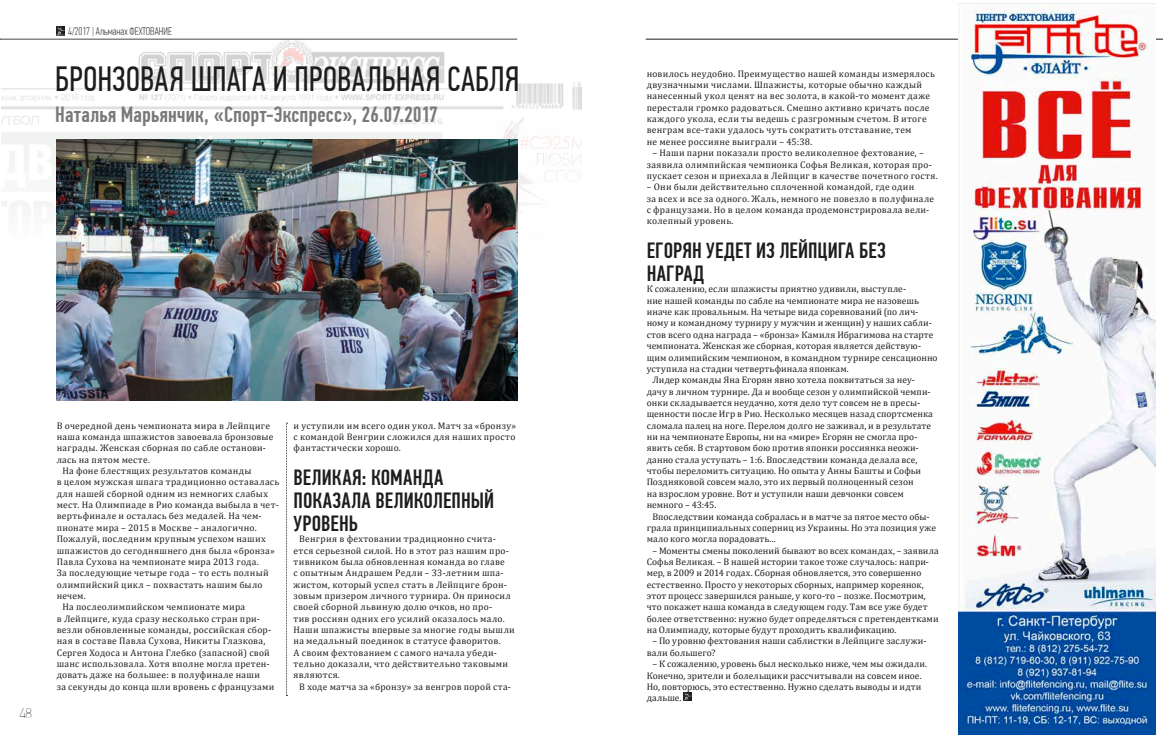
<style>
.page{position:relative;width:1163px;height:738px;background:#fff}
.page>*{position:absolute;margin:0;border:0;box-sizing:border-box;transform-origin:0 0}
.t1{font:35px "PF Din Text Comp Pro";color:#1d1d1b}
.t2{font:500 22px/22.7px "PF Din Text Comp Pro";letter-spacing:.005em;color:#1d1d1b}
.t3{font:500 22px "PF Din Text Comp Pro";letter-spacing:.01em;color:#7a7979}
.t4{font:100 14px "PF Din Text Pro";color:#1d1d1b}
.t5{font:100 11px "PF Din Text Comp Pro";color:#1d1d1b}
.t6{font:9.5px/11.3px "Cambria";letter-spacing:.02em;color:#1d1d1b}
.t7{font:9.5px "Cambria";letter-spacing:-.005em;color:#1d1d1b}
</style>
<div class="page">
<hr style="left:0;top:39px;width:517px;height:1px;background:#1d1d1b">
<hr style="left:645px;top:39px;width:517px;height:1px;background:#1d1d1b">
<svg style="left:56px;top:27px;width:8px;height:7px"></svg>
<svg style="left:683px;top:692px;width:8px;height:8px"></svg>
<img style="left:1px;top:34px;width:580px;height:286px">
<img style="left:57px;top:139px;width:460px;height:261px">
<img style="left:958px;top:4px;width:197px;height:730px">
<svg style="left:286px;top:422px;width:1px;height:273px"></svg>
<p class="t5" style="left:68px;top:24px;width:105px">4/2017 | Альманах ФЕХТОВАНИЕ</p>
<h1 class="t1" style="left:55px;top:59px;width:465px">БРОНЗОВАЯ ШПАГА И ПРОВАЛЬНАЯ САБЛЯ</h1>
<h2 class="t3" style="left:55px;top:102px;width:384px">Наталья Марьянчик, «Спорт-Экспресс», 26.07.2017</h2>
<h3 class="t4" style="left:19px;top:704px;width:14px">48</h3>
<p class="t6" style="left:57px;top:419px;width:215px">В очередной день чемпионата мира в Лейпциге</p>
<p class="t6" style="left:57px;top:430px;width:218px">наша команда шпажистов завоевала бронзовые</p>
<p class="t6" style="left:57px;top:442px;width:211px">награды. Женская сборная по сабле останови-</p>
<p class="t6" style="left:57px;top:453px;width:95px">лась на пятом месте.</p>
<p class="t6" style="left:62px;top:464px;width:191px">На фоне блестящих результатов команды</p>
<p class="t6" style="left:57px;top:476px;width:224px">в целом мужская шпага традиционно оставалась</p>
<p class="t6" style="left:57px;top:487px;width:213px">для нашей сборной одним из немногих слабых</p>
<p class="t6" style="left:57px;top:499px;width:224px">мест. На Олимпиаде в Рио команда выбыла в чет-</p>
<p class="t6" style="left:57px;top:510px;width:206px">вертьфинале и осталась без медалей. На чем-</p>
<p class="t6" style="left:57px;top:521px;width:201px">пионате мира – 2015 в Москве – аналогично.</p>
<p class="t6" style="left:57px;top:533px;width:210px">Пожалуй, последним крупным успехом наших</p>
<p class="t6" style="left:57px;top:544px;width:220px">шпажистов до сегодняшнего дня была «бронза»</p>
<p class="t6" style="left:57px;top:555px;width:204px">Павла Сухова на чемпионате мира 2013 года.</p>
<p class="t6" style="left:57px;top:567px;width:213px">За последующие четыре года – то есть полный</p>
<p class="t6" style="left:57px;top:578px;width:207px">олимпийский цикл – похвастать нашим было</p>
<p class="t6" style="left:57px;top:589px;width:31px">нечем.</p>
<p class="t6" style="left:62px;top:601px;width:184px">На послеолимпийском чемпионате мира</p>
<p class="t6" style="left:57px;top:612px;width:205px">в Лейпциге, куда сразу несколько стран при-</p>
<p class="t6" style="left:57px;top:623px;width:216px">везли обновленные команды, российская сбор-</p>
<p class="t6" style="left:57px;top:635px;width:210px">ная в составе Павла Сухова, Никиты Глазкова,</p>
<p class="t6" style="left:57px;top:646px;width:214px">Сергея Ходоса и Антона Глебко (запасной) свой</p>
<p class="t6" style="left:57px;top:657px;width:214px">шанс использовала. Хотя вполне могла претен-</p>
<p class="t6" style="left:57px;top:669px;width:205px">довать даже на большее: в полуфинале наши</p>
<p class="t6" style="left:57px;top:680px;width:219px">за секунды до конца шли вровень с французами</p>
<p class="t6" style="left:293px;top:419px;width:224px;text-align:justify">и уступили им всего один укол. Матч за «бронзу» с командой Венгрии сложился для наших просто фантастически хорошо.</p>
<h2 class="t2" style="left:293px;top:466px;width:202px">ВЕЛИКАЯ: КОМАНДА<br>ПОКАЗАЛА ВЕЛИКОЛЕПНЫЙ<br>УРОВЕНЬ</h2>
<p class="t6" style="left:299px;top:532px;width:198px">Венгрия в фехтовании традиционно счита-</p>
<p class="t6" style="left:293px;top:544px;width:217px">ется серьезной силой. Но в этот раз нашим про-</p>
<p class="t6" style="left:293px;top:555px;width:213px">тивником была обновленная команда во главе</p>
<p class="t6" style="left:293px;top:567px;width:211px">с опытным Андрашем Редли – 33-летним шпа-</p>
<p class="t6" style="left:293px;top:578px;width:215px">жистом, который успел стать в Лейпциге брон-</p>
<p class="t6" style="left:293px;top:589px;width:219px">зовым призером личного турнира. Он приносил</p>
<p class="t6" style="left:293px;top:601px;width:200px">своей сборной львиную долю очков, но про-</p>
<p class="t6" style="left:293px;top:612px;width:212px">тив россиян одних его усилий оказалось мало.</p>
<p class="t6" style="left:293px;top:623px;width:223px">Наши шпажисты впервые за многие годы вышли</p>
<p class="t6" style="left:293px;top:635px;width:208px">на медальный поединок в статусе фаворитов.</p>
<p class="t6" style="left:293px;top:646px;width:205px">А своим фехтованием с самого начала убеди-</p>
<p class="t6" style="left:293px;top:657px;width:216px">тельно доказали, что действительно таковыми</p>
<p class="t6" style="left:293px;top:669px;width:48px">являются.</p>
<p class="t6" style="left:299px;top:680px;width:213px">В ходе матча за «бронзу» за венгров порой ста-</p>
<p class="t6" style="left:646px;top:68px;width:290px">новилось неудобно. Преимущество нашей команды измерялось двузначными числами. Шпажисты, которые обычно каждый нанесенный укол ценят на вес золота, в какой-то момент даже перестали громко радоваться. Смешно активно кричать после каждого укола, если ты ведешь с разгромным счетом. В итоге венграм все-таки удалось чуть сократить отставание, тем<br>не менее россияне выиграли – 45:38.</p>
<p class="t6" style="left:646px;top:147px;width:292px;text-indent:6px">– Наши парни показали просто великолепное фехтование, – заявила олимпийская чемпионка Софья Великая, которая про&shy;пускает сезон и приехала в Лейпциг в качестве почетного гостя.</p>
<p class="t6" style="left:646px;top:181px;width:289px">– Они были действительно сплоченной командой, где один<br>за всех и все за одного. Жаль, немного не повезло в полуфинале с французами. Но в целом команда продемонстрировала вели&shy;колепный уровень.</p>
<h2 class="t2" style="left:646px;top:239px;width:241px">ЕГОРЯН УЕДЕТ ИЗ ЛЕЙПЦИГА БЕЗ<br>НАГРАД</h2>
<p class="t6" style="left:646px;top:283px;width:261px">К сожалению, если шпажисты приятно удивили, выступле-</p>
<p class="t6" style="left:646px;top:294px;width:274px">ние нашей команды по сабле на чемпионате мира не назовешь</p>
<p class="t6" style="left:646px;top:306px;width:273px">иначе как провальным. На четыре вида соревнований (по лич-</p>
<p class="t6" style="left:646px;top:317px;width:286px">ному и командному турниру у мужчин и женщин) у наших сабли-</p>
<p class="t6" style="left:646px;top:328px;width:288px">стов всего одна награда – «бронза» Камиля Ибрагимова на старте</p>
<p class="t6" style="left:646px;top:340px;width:276px">чемпионата. Женская же сборная, которая является действую-</p>
<p class="t6" style="left:646px;top:351px;width:292px">щим олимпийским чемпионом, в командном турнире сенсационно</p>
<p class="t6" style="left:646px;top:362px;width:204px">уступила на стадии четвертьфинала японкам.</p>
<p class="t6" style="left:652px;top:374px;width:264px">Лидер команды Яна Егорян явно хотела поквитаться за неу-</p>
<p class="t6" style="left:646px;top:385px;width:285px">дачу в личном турнире. Да и вообще сезон у олимпийской чемпи-</p>
<p class="t6" style="left:646px;top:396px;width:275px">онки складывается неудачно, хотя дело тут совсем не в пресы-</p>
<p class="t6" style="left:646px;top:408px;width:288px">щенности после Игр в Рио. Несколько месяцев назад спортсменка</p>
<p class="t6" style="left:646px;top:419px;width:286px">сломала палец на ноге. Перелом долго не заживал, и в результате</p>
<p class="t6" style="left:646px;top:431px;width:272px">ни на чемпионате Европы, ни на «мире» Егорян не смогла про-</p>
<p class="t6" style="left:646px;top:442px;width:273px">явить себя. В стартовом бою против японки россиянка неожи-</p>
<p class="t6" style="left:646px;top:453px;width:272px">данно стала уступать – 1:6. Впоследствии команда делала все,</p>
<p class="t6" style="left:646px;top:465px;width:276px">чтобы переломить ситуацию. Но опыта у Анны Башты и Софьи</p>
<p class="t6" style="left:646px;top:476px;width:268px">Поздняковой совсем мало, это их первый полноценный сезон</p>
<p class="t6" style="left:646px;top:487px;width:259px">на взрослом уровне. Вот и уступили наши девчонки совсем</p>
<p class="t7" style="left:646px;top:499px;width:71px">немного – 43:45.</p>
<p class="t6" style="left:652px;top:510px;width:279px">Впоследствии команда собралась и в матче за пятое место обы-</p>
<p class="t6" style="left:646px;top:521px;width:291px">грала принципиальных соперниц из Украины. Но эта позиция уже</p>
<p class="t6" style="left:646px;top:533px;width:131px">мало кого могла порадовать...</p>
<p class="t6" style="left:646px;top:544px;width:293px;text-indent:6px">– Моменты смены поколений бывают во всех командах, – заявила Софья Великая. – В нашей истории такое тоже случалось: напри&shy;мер, в 2009 и 2014 годах. Сборная обновляется, это совершенно естественно. Просто у некоторых сборных, например кореянок, этот процесс завершился раньше, у кого-то – позже. Посмотрим, что покажет наша команда в следующем году. Там все уже будет более ответственно: нужно будет определяться с претендентками на Олимпиаду, которые будут проходить квалификацию.</p>
<p class="t6" style="left:646px;top:635px;width:281px;text-indent:6px">– По уровню фехтования наши саблистки в Лейпциге заслужи&shy;вали большего?</p>
<p class="t6" style="left:646px;top:657px;width:282px;text-indent:6px">– К сожалению, уровень был несколько ниже, чем мы ожидали.<br>Конечно, зрители и болельщики рассчитывали на совсем иное.<br>Но, повторюсь, это естественно. Нужно сделать выводы и идти дальше.</p>
</div>
